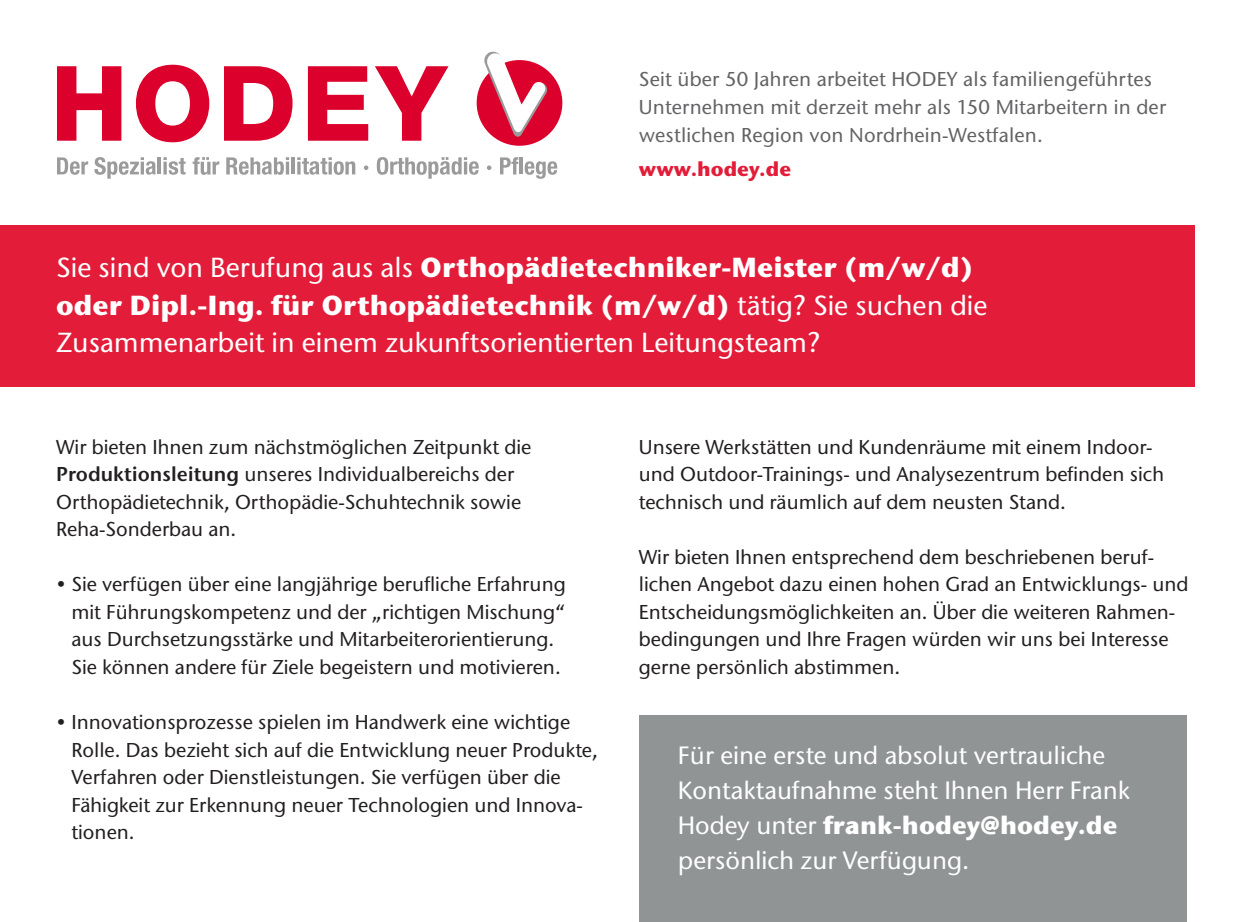
<style>
.page{position:relative;width:1241px;height:922px;background:#fff}
.page>*{position:absolute;margin:0;border:0;box-sizing:border-box;transform-origin:0 0}
.t1{font:500 27.5px/37.5px "Stone Sans ITC Std";color:#fff}
.t2{font:500 25px/35px "Stone Sans ITC Std";color:#fff}
.t3{font:500 20px/27.5px "Stone Sans ITC Std";color:#231f20}
.t4{font:500 20px/27.5px "Stone Sans ITC Std";letter-spacing:.01em;color:#636366}
.t5{font:700 20px "Stone Sans ITC Std";color:#e31d39}
.s1{font-weight:700}
.s2{font-weight:600}
</style>
<div class="page">
<div style="left:476px;top:60px;width:86px;height:86px;background:#dc002c;border-radius:50%"></div>
<svg style="left:57px;top:66px;width:64px;height:75px"></svg>
<svg style="left:136px;top:65px;width:73px;height:77px"></svg>
<svg style="left:224px;top:66px;width:68px;height:75px"></svg>
<svg style="left:308px;top:66px;width:60px;height:75px"></svg>
<svg style="left:375px;top:66px;width:73px;height:75px"></svg>
<svg style="left:483px;top:51px;width:65px;height:86px"></svg>
<svg style="left:57px;top:157px;width:31px;height:18px"></svg>
<svg style="left:94px;top:157px;width:62px;height:22px"></svg>
<hr style="left:158px;top:157px;width:3px;height:17px;background:#9b9b9b">
<svg style="left:163px;top:157px;width:23px;height:18px"></svg>
<svg style="left:193px;top:157px;width:26px;height:18px"></svg>
<svg style="left:226px;top:157px;width:63px;height:18px"></svg>
<hr style="left:291px;top:157px;width:4px;height:17px;background:#9b9b9b">
<svg style="left:297px;top:157px;width:58px;height:18px"></svg>
<svg style="left:364px;top:165px;width:4px;height:5px"></svg>
<svg style="left:376px;top:157px;width:102px;height:22px"></svg>
<svg style="left:487px;top:165px;width:4px;height:5px"></svg>
<svg style="left:500px;top:157px;width:18px;height:17px"></svg>
<hr style="left:519px;top:157px;width:3px;height:17px;background:#9b9b9b">
<svg style="left:524px;top:161px;width:33px;height:18px"></svg>
<div style="left:0;top:225px;width:1194px;height:162px;background:#e31d39"></div>
<div style="left:639px;top:715px;width:547px;height:206px;background:#919495"></div>
<p class="t4" style="left:638px;top:66px;width:528px">Seit über 50 Jahren arbeitet HODEY als familiengeführtes<br>Unternehmen mit derzeit mehr als 150 Mitarbeitern in der westlichen Region von Nordrhein-Westfalen.</p>
<p class="t5" style="left:638px;top:156px;width:154px">www.hodey.de</p>
<h1 class="t1" style="left:56px;top:248px;width:932px">Sie sind von Berufung aus als <span class="s1">Orthopädietechniker-Meister (m/w/d) oder Dipl.-Ing. für Orthopädietechnik (m/w/d)</span> tätig? Sie suchen die<br>Zusammenarbeit in einem zukunftsorientierten Leitungsteam?</h1>
<p class="t3" style="left:56px;top:433px;width:476px">Wir bieten Ihnen zum nächstmöglichen Zeitpunkt die <span class="s2">Produktionsleitung</span> unseres Individualbereichs der Orthopädietechnik, Orthopädie-Schuhtechnik sowie Reha-Sonderbau an.</p>
<p class="t3" style="left:71px;top:570px;width:495px;text-indent:-15px">• Sie verfügen über eine langjährige berufliche Erfahrung mit Führungskompetenz und der „richtigen Mischung“ aus Durchsetzungsstärke und Mitarbeiterorientierung.<br>Sie können andere für Ziele begeistern und motivieren.</p>
<p class="t3" style="left:71px;top:708px;width:528px;text-indent:-15px">• Innovationsprozesse spielen im Handwerk eine wichtige Rolle. Das bezieht sich auf die Entwicklung neuer Produkte, Verfahren oder Dienstleistungen. Sie verfügen über die Fähigkeit zur Erkennung neuer Technologien und Innova&shy;tionen.</p>
<p class="t3" style="left:638px;top:433px;width:526px">Unsere Werkstätten und Kundenräume mit einem Indoor&shy;und Outdoor-Trainings- und Analysezentrum befinden sich technisch und räumlich auf dem neusten Stand.</p>
<p class="t3" style="left:638px;top:543px;width:551px">Wir bieten Ihnen entsprechend dem beschriebenen beruf&shy;lichen Angebot dazu einen hohen Grad an Entwicklungs- und Entscheidungsmöglichkeiten an. Über die weiteren Rahmen&shy;bedingungen und Ihre Fragen würden wir uns bei Interesse gerne persönlich abstimmen.</p>
<p class="t2" style="left:677px;top:737px;width:453px">Für eine erste und absolut vertrauliche Kontaktaufnahme steht Ihnen Herr Frank Hodey unter <span class="s1">frank-hodey@hodey.de </span>persönlich zur Verfügung.</p>
</div>
